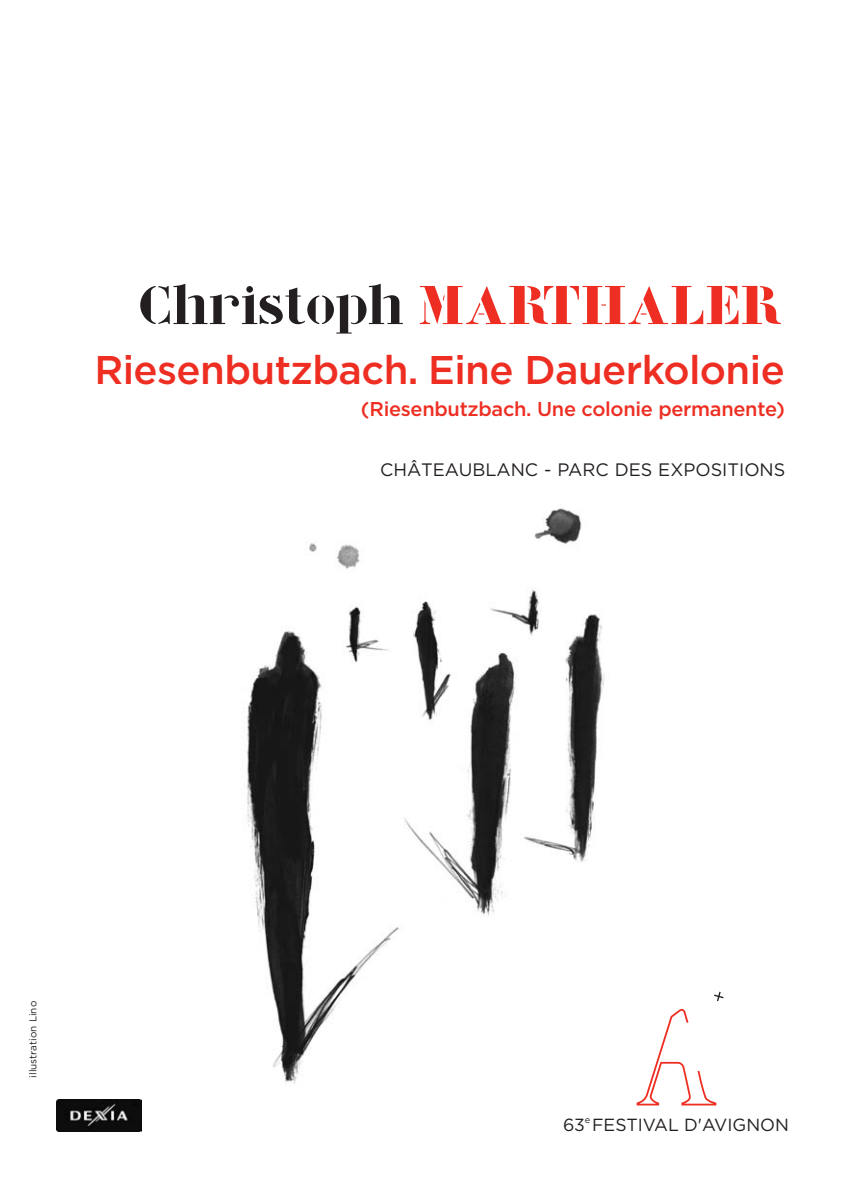
<style>
.page{position:relative;width:842px;height:1191px;background:#fff}
.page>*{position:absolute;margin:0;border:0;box-sizing:border-box;transform-origin:0 0}
.t1{font:50px "Hf Modular Stencil";letter-spacing:-.02em;color:#231f20}
.t2{font:500 40px "Gotham";letter-spacing:-.015em;color:#ee2e22}
.t3{font:500 20px "Gotham";letter-spacing:-.015em;color:#ee2e22}
.t4{font:18px "Gotham";color:#231f20}
.t5{font:17.6px "Gotham";color:#231f20}
.t6{font:10px "Gotham";color:#231f20}
.t7{font:9.2px "Gotham";color:#231f20}
.s1{color:#ee2e22}
</style>
<div class="page">
<img style="left:246px;top:508px;width:394px;height:598px">
<svg style="left:714px;top:991px;width:9px;height:10px"></svg>
<svg style="left:637px;top:1009px;width:79px;height:96px"></svg>
<img style="left:57px;top:1099px;width:85px;height:33px">
<h1 class="t1" style="left:140px;top:277px;width:647px">Christoph <span class="s1">MARTHALER</span></h1>
<h2 class="t2" style="left:94px;top:346px;width:692px">Riesenbutzbach. Eine Dauerkolonie</h2>
<p class="t3" style="left:361px;top:397px;width:426px">(Riesenbutzbach. Une colonie permanente)</p>
<p class="t4" style="left:380px;top:459px;width:407px">CHÂTEAUBLANC - PARC DES EXPOSITIONS</p>
<p class="t6" style="left:27px;top:1077px;width:78px;rotate:-90deg">illustration Lino</p>
<p class="t5" style="left:563px;top:1114px;width:227px">63 FEST VAL D AV GNON</p>
<p class="t7" style="left:585px;top:1114px;width:7px">e</p>
</div>
